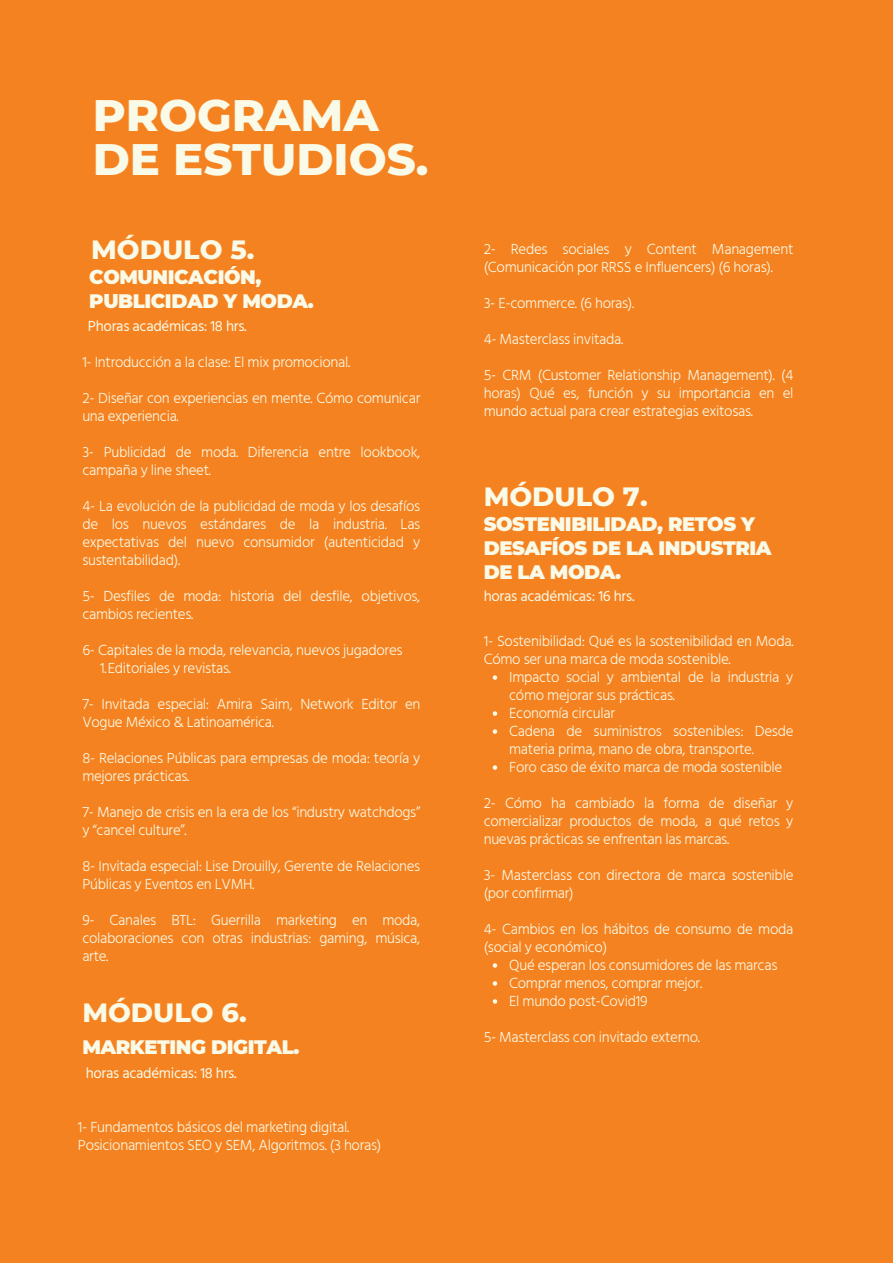
<style>
.page{position:relative;width:893px;height:1264px;background:#fff}
.page>*{position:absolute;margin:0;border:0;box-sizing:border-box;transform-origin:0 0}
.t1{font:800 45px/43.8px "Montserrat";color:#f9fae7}
.t2{font:800 27px "Montserrat";color:#f9fae7}
.t3{font:900 19.5px/23.5px "Montserrat";letter-spacing:-.02em;color:#f9fae7}
.t4{font:300 15px/18px "Hind Madurai";letter-spacing:-.02em;color:#f9fae7}
.t5{font:15px "Hind Madurai";letter-spacing:-.02em;color:#f9fae7}
</style>
<div class="page">
<div style="left:0;top:0;width:892px;height:1262px;background:#f58220"></div>
<svg style="left:492px;top:675px;width:5px;height:4px"></svg>
<svg style="left:492px;top:711px;width:5px;height:4px"></svg>
<svg style="left:492px;top:729px;width:5px;height:4px"></svg>
<svg style="left:492px;top:765px;width:5px;height:4px"></svg>
<svg style="left:492px;top:963px;width:5px;height:4px"></svg>
<svg style="left:492px;top:981px;width:5px;height:4px"></svg>
<svg style="left:492px;top:999px;width:5px;height:4px"></svg>
<p class="t1" style="left:93px;top:93px;width:337px">PROGRAMA<br>DE ESTUDIOS.</p>
<p class="t2" style="left:91px;top:233px;width:165px">MÓDULO 5.</p>
<p class="t3" style="left:89px;top:265px;width:226px">COMUNICACIÓN,<br>PUBLICIDAD Y MODA.</p>
<p class="t5" style="left:88px;top:316px;width:160px">Phoras académicas: 18 hrs.</p>
<p class="t4" style="left:82px;top:353px;width:269px">1- Introducción a la clase: El mix promocional.</p>
<p class="t4" style="left:82px;top:389px;width:339px">2- Diseñar con experiencias en mente. Cómo comunicar una experiencia.</p>
<p class="t4" style="left:82px;top:443px;width:339px">3- Publicidad de moda. Diferencia entre lookbook, campaña y line sheet.</p>
<p class="t4" style="left:82px;top:497px;width:339px;text-align:justify">4- La evolución de la publicidad de moda y los desafíos de los nuevos estándares de la industria. Las expectativas del nuevo consumidor (autenticidad y sustentabilidad).</p>
<p class="t4" style="left:82px;top:587px;width:339px">5- Desfiles de moda: historia del desfile, objetivos, cambios recientes.</p>
<p class="t4" style="left:82px;top:641px;width:322px">6- Capitales de la moda, relevancia, nuevos jugadores</p>
<p class="t4" style="left:100px;top:659px;width:132px">1.Editoriales y revistas.</p>
<p class="t4" style="left:82px;top:695px;width:339px">7- Invitada especial: Amira Saim, Network Editor en<br>Vogue México &amp; Latinoamérica.</p>
<p class="t4" style="left:82px;top:749px;width:339px">8- Relaciones Públicas para empresas de moda: teoría y mejores prácticas.</p>
<p class="t4" style="left:82px;top:803px;width:339px">7- Manejo de crisis en la era de los “industry watchdogs” y “cancel culture”.</p>
<p class="t4" style="left:82px;top:857px;width:339px">8- Invitada especial: Lise Drouilly, Gerente de Relaciones<br>Públicas y Eventos en LVMH.</p>
<p class="t4" style="left:82px;top:911px;width:339px;text-align:justify">9- Canales BTL: Guerrilla marketing en moda, colaboraciones con otras industrias: gaming, música, arte.</p>
<p class="t2" style="left:82px;top:995px;width:166px">MÓDULO 6.</p>
<p class="t3" style="left:82px;top:1034px;width:218px">MARKETING DIGITAL.</p>
<p class="t5" style="left:86px;top:1063px;width:152px">horas académicas: 18 hrs.</p>
<p class="t4" style="left:78px;top:1118px;width:305px">1- Fundamentos básicos del marketing digital.<br>Posicionamientos SEO y SEM, Algoritmos. (3 horas)</p>
<p class="t4" style="left:483px;top:240px;width:311px">2- Redes sociales y Content Management (Comunicación por RRSS e Influencers) (6 horas).</p>
<p class="t4" style="left:483px;top:294px;width:152px">3- E-commerce. (6 horas).</p>
<p class="t4" style="left:483px;top:330px;width:141px">4- Masterclass invitada.</p>
<p class="t4" style="left:483px;top:366px;width:311px;text-align:justify">5- CRM (Customer Relationship Management). (4 horas) Qué es, función y su importancia en el mundo actual para crear estrategias exitosas.</p>
<p class="t2" style="left:483px;top:480px;width:165px">MÓDULO 7.</p>
<p class="t3" style="left:483px;top:512px;width:289px">SOSTENIBILIDAD, RETOS Y<br>DESAFÍOS DE LA INDUSTRIA<br>DE LA MODA.</p>
<p class="t5" style="left:483px;top:586px;width:152px">horas académicas: 16 hrs.</p>
<p class="t4" style="left:483px;top:632px;width:311px">1- Sostenibilidad: Qué es la sostenibilidad en Moda.<br>Cómo ser una marca de moda sostenible.</p>
<p class="t4" style="left:509px;top:668px;width:286px">Impacto social y ambiental de la industria y cómo mejorar sus prácticas.</p>
<p class="t4" style="left:509px;top:704px;width:107px">Economía circular</p>
<p class="t4" style="left:509px;top:722px;width:286px">Cadena de suministros sostenibles: Desde materia prima, mano de obra, transporte.</p>
<p class="t4" style="left:509px;top:758px;width:274px">Foro caso de éxito marca de moda sostenible</p>
<p class="t4" style="left:483px;top:794px;width:311px;text-align:justify">2- Cómo ha cambiado la forma de diseñar y comercializar productos de moda, a qué retos y nuevas prácticas se enfrentan las marcas.</p>
<p class="t4" style="left:483px;top:866px;width:311px">3- Masterclass con directora de marca sostenible (por confirmar)</p>
<p class="t4" style="left:483px;top:920px;width:311px">4- Cambios en los hábitos de consumo de moda (social y económico)</p>
<p class="t4" style="left:509px;top:956px;width:270px">Qué esperan los consumidores de las marcas</p>
<p class="t4" style="left:509px;top:974px;width:194px">Comprar menos, comprar mejor.</p>
<p class="t4" style="left:509px;top:992px;width:140px">El mundo post-Covid19</p>
<p class="t4" style="left:483px;top:1028px;width:218px">5- Masterclass con invitado externo.</p>
</div>
